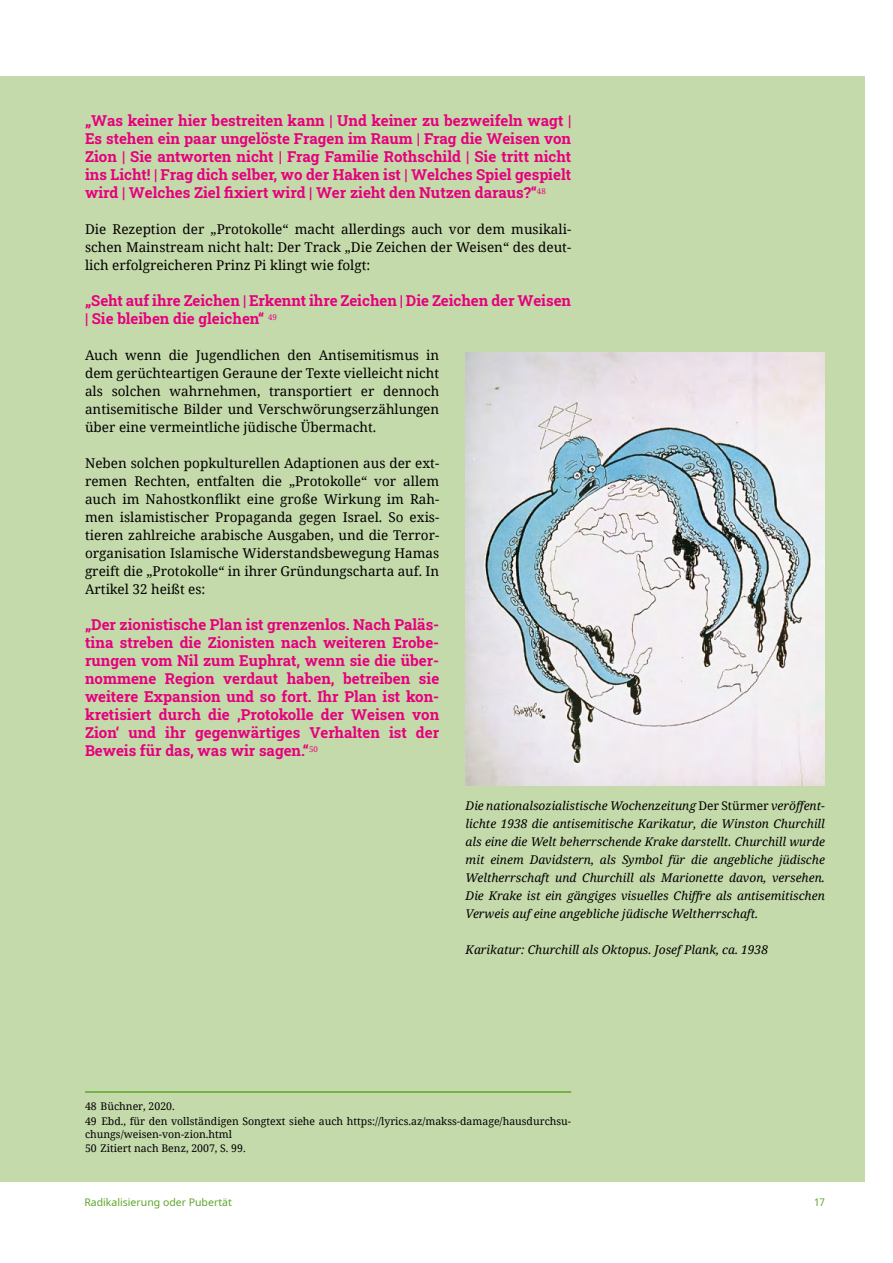
<style>
.page{position:relative;width:893px;height:1263px;background:#fff}
.page>*{position:absolute;margin:0;border:0;box-sizing:border-box;transform-origin:0 0}
.t1{font:700 15px/18px "Roboto Slab";color:#e6007d;text-align:justify}
.t2{font:13.5px/18px "Noto Serif";color:#000;text-align:justify}
.t3{font:italic 12px/18px "Noto Serif";color:#000;text-align:justify}
.t4{font:10.5px/14px "Noto Serif";color:#000}
.t5{font:10.5px "Noto Sans";color:#5ca629}
.t6{font:semi-condensed 10.5px "Noto Sans";color:#5ca629}
.s1{font-style:normal}
</style>
<div class="page">
<div style="left:0;top:77px;width:865px;height:1105px;background:#c5daab"></div>
<hr style="left:85px;top:1091px;width:486px;height:2px;background:#5ca629">
<img style="left:466px;top:353px;width:359px;height:432px">
<p class="t1" style="left:85px;top:111px;width:488px">„Was keiner hier bestreiten kann | Und keiner zu bezweifeln wagt | Es stehen ein paar ungelöste Fragen im Raum | Frag die Weisen von Zion | Sie antworten nicht | Frag Familie Rothschild | Sie tritt nicht ins Licht! | Frag dich selber, wo der Haken ist | Welches Spiel gespielt wird | Welches Ziel fixiert wird | Wer zieht den Nutzen daraus?“<sup>48</sup></p>
<p class="t2" style="left:85px;top:220px;width:488px">Die Rezeption der „Protokolle“ macht allerdings auch vor dem musikali&shy;schen Mainstream nicht halt: Der Track „Die Zeichen der Weisen“ des deut&shy;lich erfolgreicheren Prinz Pi klingt wie folgt:</p>
<p class="t1" style="left:85px;top:291px;width:488px">„Seht auf ihre Zeichen | Erkennt ihre Zeichen | Die Zeichen der Weisen | Sie bleiben die gleichen“ <sup>49</sup></p>
<p class="t2" style="left:85px;top:346px;width:356px">Auch wenn die Jugendlichen den Antisemitismus in dem gerüchteartigen Geraune der Texte vielleicht nicht als solchen wahrnehmen, transportiert er dennoch antisemitische Bilder und Verschwörungserzählungen über eine vermeintliche jüdische Übermacht.</p>
<p class="t2" style="left:85px;top:454px;width:356px">Neben solchen popkulturellen Adaptionen aus der ext&shy;remen Rechten, entfalten die „Protokolle“ vor allem auch im Nahostkonflikt eine große Wirkung im Rah&shy;men islamistischer Propaganda gegen Israel. So exis&shy;tieren zahlreiche arabische Ausgaben, und die Terror&shy;organisation Islamische Widerstandsbewegung Hamas greift die „Protokolle“ in ihrer Gründungscharta auf. In Artikel 32 heißt es:</p>
<p class="t1" style="left:85px;top:615px;width:356px">„Der zionistische Plan ist grenzenlos. Nach Paläs&shy;tina streben die Zionisten nach weiteren Erobe&shy;rungen vom Nil zum Euphrat, wenn sie die über&shy;nommene Region verdaut haben, betreiben sie weitere Expansion und so fort. Ihr Plan ist kon&shy;kretisiert durch die ‚Protokolle der Weisen von Zion‘ und ihr gegenwärtiges Verhalten ist der Beweis für das, was wir sagen.“<sup>50</sup></p>
<p class="t3" style="left:466px;top:796px;width:361px">Die nationalsozialistische Wochenzeitung <span class="s1">Der Stürmer</span> veröffent&shy;lichte 1938 die antisemitische Karikatur, die Winston Churchill als eine die Welt beherrschende Krake darstellt. Churchill wurde mit einem Davidstern, als Symbol für die angebliche jüdische Weltherrschaft und Churchill als Marionette davon, versehen.<br>Die Krake ist ein gängiges visuelles Chiffre als antisemitischen Verweis auf eine angebliche jüdische Weltherrschaft.</p>
<p class="t3" style="left:466px;top:940px;width:304px">Karikatur: Churchill als Oktopus. Josef Plank, ca. 1938</p>
<p class="t4" style="left:85px;top:1099px;width:488px">48 Büchner, 2020.<br>49 Ebd., für den vollständigen Songtext siehe auch https://lyrics.az/makss-damage/hausdurchsu&shy;chungs/weisen-von-zion.html<br>50 Zitiert nach Benz, 2007, S. 99.</p>
<p class="t5" style="left:84px;top:1195px;width:149px">Radikalisierung oder Pubertät</p>
<p class="t6" style="left:814px;top:1195px;width:12px">17</p>
</div>
